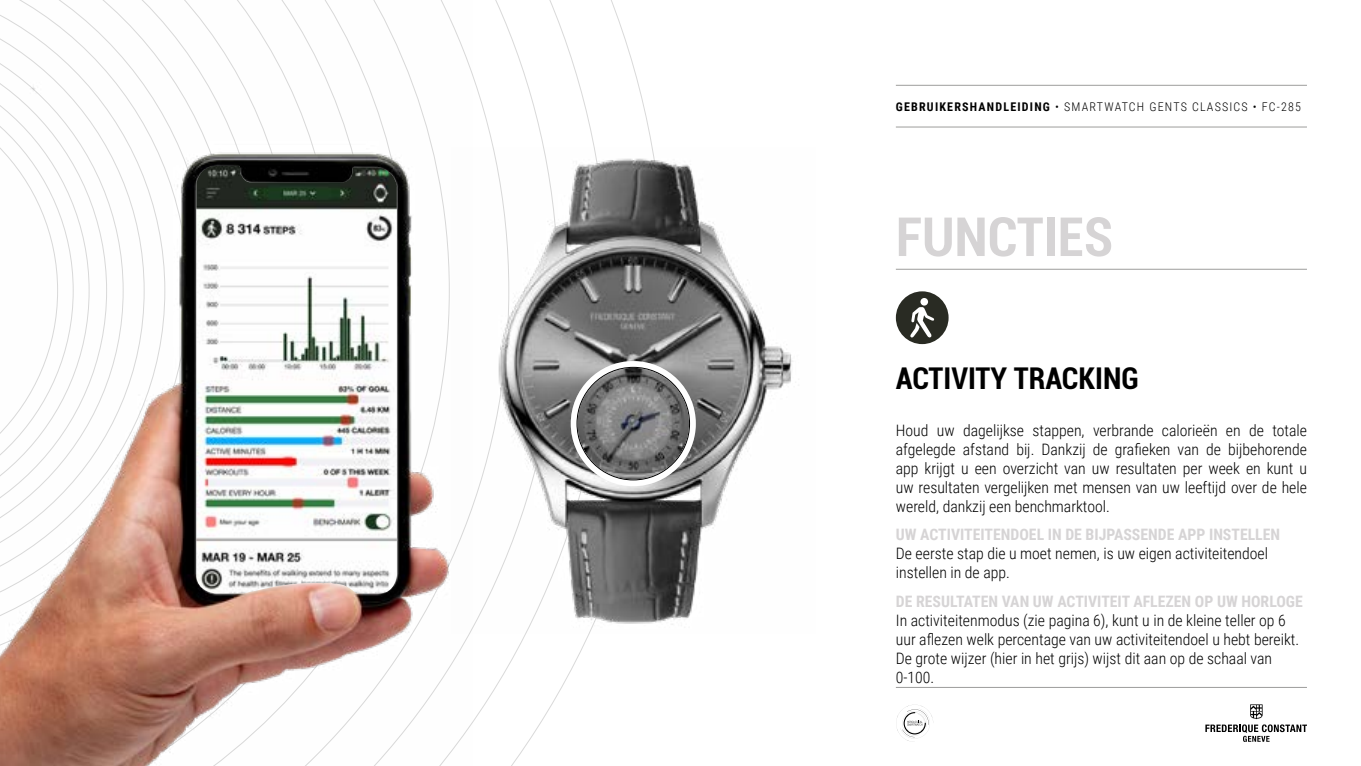
<style>
.page{position:relative;width:1361px;height:766px;background:#fff}
.page>*{position:absolute;margin:0;border:0;box-sizing:border-box;transform-origin:0 0}
.t1{font:700 condensed 54px "Roboto";color:#d6d4d5}
.t2{font:700 condensed 30px "Roboto";color:#000}
.t3{font:300 15.75px/18.9px "Roboto Condensed";color:#000}
.t4{font:700 15.75px "Roboto Condensed";color:#d6d4d5}
.t5{font:300 12px "Roboto Condensed";letter-spacing:.1em;color:#000}
.s1{font-weight:700}
</style>
<div class="page">
<hr style="left:896px;top:269px;width:411px;height:1px;background:#9d9d9c">
<svg style="left:1205px;top:704px;width:102px;height:37px"></svg>
<hr style="left:896px;top:687px;width:411px;height:1px;background:#9d9d9c">
<hr style="left:896px;top:127px;width:411px;height:1px;background:#9d9d9c">
<hr style="left:896px;top:85px;width:411px;height:1px;background:#9d9d9c">
<div style="left:896px;top:291px;width:52px;height:53px;background:#292b23;border-radius:50%"></div>
<svg style="left:910px;top:298px;width:24px;height:39px"></svg>
<svg style="left:896px;top:704px;width:37px;height:37px"></svg>
<img style="left:472px;top:147px;width:321px;height:486px">
<img style="left:0;top:0;width:472px;height:765px">
<img style="left:196px;top:166px;width:202px;height:427px">
<div style="left:571px;top:361px;width:125px;height:125px;border:7px solid #fff;border-radius:50%"></div>
<p class="t5" style="left:896px;top:98px;width:407px"><span class="s1">GEBRUIKERSHANDLEIDING</span> • SMARTWATCH GENTS CLASSICS • FC-285</p>
<h1 class="t1" style="left:896px;top:199px;width:219px">FUNCTIES</h1>
<h2 class="t2" style="left:896px;top:357px;width:244px">ACTIVITY TRACKING</h2>
<p class="t3" style="left:896px;top:420px;width:413px;text-align:justify">Houd uw dagelijkse stappen, verbrande calorieën en de totale afgelegde afstand bij. Dankzij de grafieken van de bijbehorende app krijgt u een overzicht van uw resultaten per week en kunt u uw resultaten vergelijken met mensen van uw leeftijd over de hele wereld, dankzij een benchmarktool.</p>
<p class="t4" style="left:896px;top:523px;width:386px">UW ACTIVITEITENDOEL IN DE BIJPASSENDE APP INSTELLEN</p>
<p class="t3" style="left:896px;top:543px;width:374px">De eerste stap die u moet nemen, is uw eigen activiteitendoel instellen in de app.</p>
<p class="t4" style="left:896px;top:590px;width:408px">DE RESULTATEN VAN UW ACTIVITEIT AFLEZEN OP UW HORLOGE</p>
<p class="t3" style="left:896px;top:610px;width:405px">In activiteitenmodus (zie pagina 6), kunt u in de kleine teller op 6 uur aflezen welk percentage van uw activiteitendoel u hebt bereikt.<br>De grote wijzer (hier in het grijs) wijst dit aan op de schaal van 0-100.</p>
</div>
